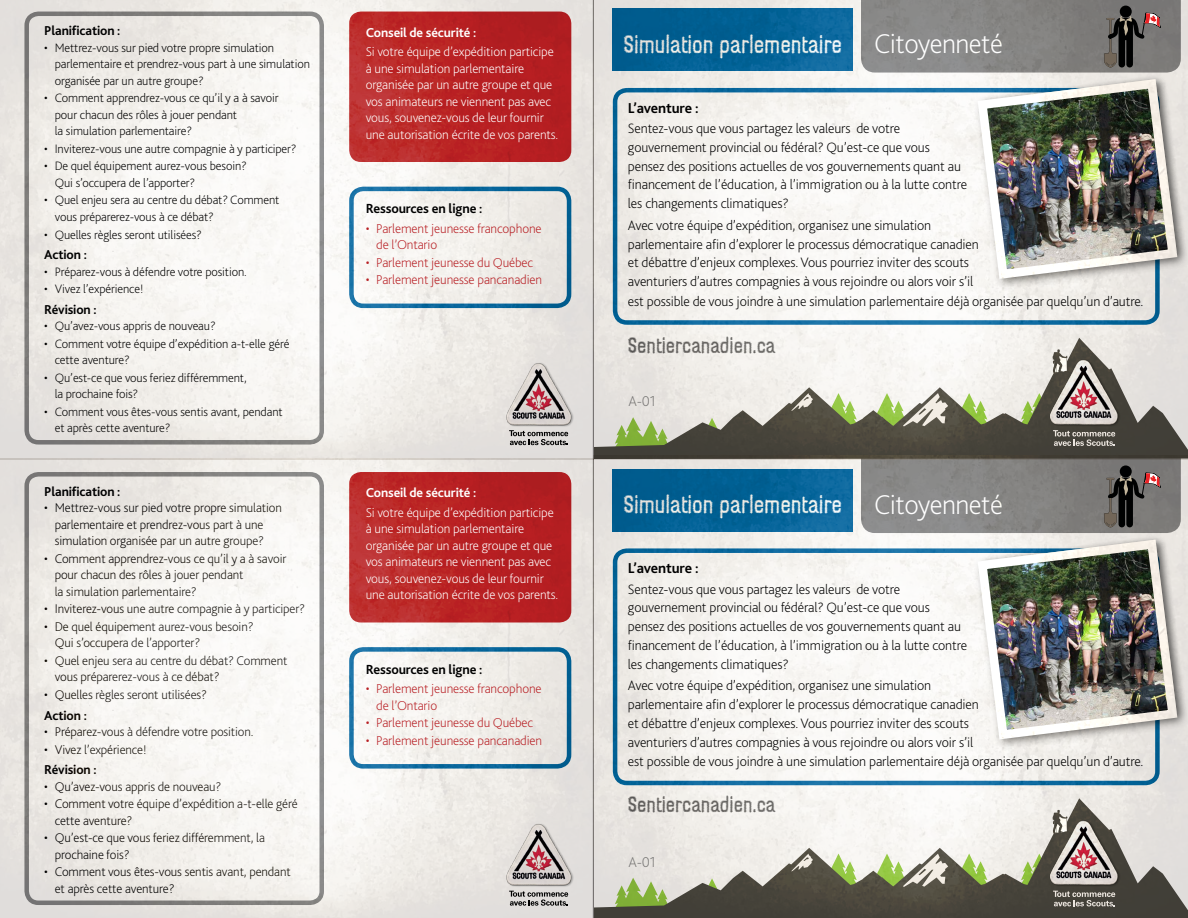
<style>
.page{position:relative;width:1188px;height:918px;background:#fff}
.page>*{position:absolute;margin:0;border:0;box-sizing:border-box;transform-origin:0 0}
.t1{font:200 28.5px "Bliss 2";letter-spacing:-.02em;color:#fff}
.t2{font:25.5px "Conference Call BH Line Two";color:#fff}
.t3{font:22.5px "Conference Call BH Line Two";color:#58595b}
.t4{font:700 15px "Bliss 2";letter-spacing:-.01em;color:#000}
.t5{font:200 15px "Bliss 2";color:#808285}
.t6{font:200 14.25px/18.8px "Bliss 2";letter-spacing:-.01em;color:#000}
.t7{font:700 13.8px "Bliss 2";letter-spacing:-.01em;color:#000}
.t8{font:200 13.5px/16.5px "Bliss 2";letter-spacing:-.01em;color:#fff}
.t9{font:200 13.5px/16.5px "Bliss 2";letter-spacing:-.01em;color:#b82025}
.t10{font:700 13.5px "Bliss 2";letter-spacing:-.01em;color:#000}
.t11{font:700 13.5px "Bliss 2";letter-spacing:-.01em;color:#fff}
.t12{font:200 13.2px/16.5px "Bliss 2";letter-spacing:-.01em;color:#000}
.t13{font:200 12.75px/16.5px "Bliss 2";letter-spacing:-.01em;color:#000}
</style>
<div class="page">
<img style="left:594px;top:460px;width:594px;height:458px">
<img style="left:0;top:460px;width:594px;height:458px">
<img style="left:0;top:0;width:1188px;height:460px">
<div style="left:1120px;top:465px;width:12px;height:12px;background:#000101;border-radius:50%"></div>
<svg style="left:1104px;top:472px;width:56px;height:55px;background:#5d5653"></svg>
<img style="left:861px;top:0;width:320px;height:278px">
<p class="t10" style="left:44px;top:22px;width:78px">Planification :</p>
<p class="t13" style="left:55px;top:39px;width:257px;text-indent:-11px">• Mettrez-vous sur pied votre propre simulation parlementaire et prendrez-vous part à une simulation organisée par un autre groupe?</p>
<p class="t13" style="left:55px;top:89px;width:225px;text-indent:-11px">• Comment apprendrez-vous ce qu’il y a à savoir pour chacun des rôles à jouer pendant<br>la simulation parlementaire?</p>
<p class="t13" style="left:44px;top:140px;width:254px">• Inviterez-vous une autre compagnie à y participer?</p>
<p class="t13" style="left:55px;top:158px;width:194px;text-indent:-11px">• De quel équipement aurez-vous besoin?<br>Qui s’occupera de l’apporter?</p>
<p class="t13" style="left:55px;top:192px;width:226px;text-indent:-11px">• Quel enjeu sera au centre du débat? Comment vous préparerez-vous à ce débat?</p>
<p class="t13" style="left:44px;top:226px;width:159px">• Quelles règles seront utilisées?</p>
<p class="t10" style="left:44px;top:246px;width:44px">Action :</p>
<p class="t13" style="left:44px;top:263px;width:204px">• Préparez-vous à défendre votre position.</p>
<p class="t13" style="left:44px;top:280px;width:101px">• Vivez l’expérience!</p>
<p class="t10" style="left:44px;top:301px;width:54px">Révision :</p>
<p class="t13" style="left:44px;top:317px;width:173px">• Qu’avez-vous appris de nouveau?</p>
<p class="t13" style="left:55px;top:335px;width:236px;text-indent:-11px">• Comment votre équipe d’expédition a-t-elle géré cette aventure?</p>
<p class="t13" style="left:55px;top:369px;width:193px;text-indent:-11px">• Qu’est-ce que vous feriez différemment, la prochaine fois?</p>
<p class="t13" style="left:55px;top:403px;width:229px;text-indent:-11px">• Comment vous êtes-vous sentis avant, pendant et après cette aventure?</p>
<p class="t10" style="left:44px;top:483px;width:78px">Planification :</p>
<p class="t12" style="left:44px;top:499px;width:239px;text-align:center">• Mettrez-vous sur pied votre propre simulation parlementaire et prendrez-vous part à une simulation organisée par un autre groupe?</p>
<p class="t12" style="left:55px;top:550px;width:233px;text-indent:-10px">• Comment apprendrez-vous ce qu’il y a à savoir pour chacun des rôles à jouer pendant<br>la simulation parlementaire?</p>
<p class="t12" style="left:44px;top:600px;width:262px">• Inviterez-vous une autre compagnie à y participer?</p>
<p class="t12" style="left:55px;top:618px;width:200px;text-indent:-10px">• De quel équipement aurez-vous besoin?<br>Qui s’occupera de l’apporter?</p>
<p class="t12" style="left:55px;top:652px;width:234px;text-indent:-10px">• Quel enjeu sera au centre du débat? Comment vous préparerez-vous à ce débat?</p>
<p class="t12" style="left:44px;top:686px;width:164px">• Quelles règles seront utilisées?</p>
<p class="t10" style="left:44px;top:707px;width:44px">Action :</p>
<p class="t12" style="left:44px;top:723px;width:211px">• Préparez-vous à défendre votre position.</p>
<p class="t12" style="left:44px;top:741px;width:104px">• Vivez l’expérience!</p>
<p class="t10" style="left:44px;top:761px;width:54px">Révision :</p>
<p class="t12" style="left:44px;top:778px;width:179px">• Qu’avez-vous appris de nouveau?</p>
<p class="t12" style="left:55px;top:795px;width:244px;text-indent:-10px">• Comment votre équipe d’expédition a-t-elle géré cette aventure?</p>
<p class="t12" style="left:55px;top:829px;width:212px;text-indent:-10px">• Qu’est-ce que vous feriez différemment, la prochaine fois?</p>
<p class="t12" style="left:55px;top:864px;width:238px;text-indent:-10px">• Comment vous êtes-vous sentis avant, pendant et après cette aventure?</p>
<p class="t11" style="left:366px;top:24px;width:112px">Conseil de sécurité :</p>
<p class="t8" style="left:366px;top:43px;width:194px">Si votre équipe d’expédition participe à une simulation parlementaire organisée par un autre groupe et que vos animateurs ne viennent pas avec vous, souvenez-vous de leur fournir une autorisation écrite de vos parents.</p>
<p class="t7" style="left:366px;top:200px;width:118px">Ressources en ligne :</p>
<p class="t9" style="left:376px;top:220px;width:167px;text-indent:-11px">• Parlement jeunesse francophone de l’Ontario</p>
<p class="t9" style="left:366px;top:254px;width:169px">• Parlement jeunesse du Québec</p>
<p class="t9" style="left:366px;top:271px;width:178px">• Parlement jeunesse pancanadien</p>
<p class="t11" style="left:366px;top:484px;width:112px">Conseil de sécurité :</p>
<p class="t8" style="left:366px;top:504px;width:194px">Si votre équipe d’expédition participe à une simulation parlementaire organisée par un autre groupe et que vos animateurs ne viennent pas avec vous, souvenez-vous de leur fournir une autorisation écrite de vos parents.</p>
<p class="t7" style="left:366px;top:660px;width:118px">Ressources en ligne :</p>
<p class="t9" style="left:376px;top:680px;width:167px;text-indent:-11px">• Parlement jeunesse francophone de l’Ontario</p>
<p class="t9" style="left:366px;top:714px;width:169px">• Parlement jeunesse du Québec</p>
<p class="t9" style="left:366px;top:732px;width:178px">• Parlement jeunesse pancanadien</p>
<h2 class="t2" style="left:623px;top:28px;width:220px">Simulation parlementaire</h2>
<h1 class="t1" style="left:874px;top:26px;width:130px">Citoyenneté</h1>
<p class="t4" style="left:628px;top:99px;width:72px">L’aventure :</p>
<p class="t6" style="left:628px;top:119px;width:341px">Sentez-vous que vous partagez les valeurs de votre gouvernement provincial ou fédéral? Qu’est-ce que vous pensez des positions actuelles de vos gouvernements quant au financement de l’éducation, à l’immigration ou à la lutte contre les changements climatiques?</p>
<p class="t6" style="left:628px;top:215px;width:517px">Avec votre équipe d’expédition, organisez une simulation<br>parlementaire afin d’explorer le processus démocratique canadien<br>et débattre d’enjeux complexes. Vous pourriez inviter des scouts<br>aventuriers d’autres compagnies à vous rejoindre ou alors voir s’il<br>est possible de vous joindre à une simulation parlementaire déjà organisée par quelqu’un d’autre.</p>
<h3 class="t3" style="left:628px;top:330px;width:149px">Sentiercanadien.ca</h3>
<p class="t5" style="left:628px;top:392px;width:29px">A-01</p>
<h2 class="t2" style="left:623px;top:488px;width:220px">Simulation parlementaire</h2>
<h1 class="t1" style="left:874px;top:486px;width:130px">Citoyenneté</h1>
<p class="t4" style="left:628px;top:559px;width:72px">L’aventure :</p>
<p class="t6" style="left:628px;top:579px;width:341px">Sentez-vous que vous partagez les valeurs de votre gouvernement provincial ou fédéral? Qu’est-ce que vous pensez des positions actuelles de vos gouvernements quant au financement de l’éducation, à l’immigration ou à la lutte contre les changements climatiques?</p>
<p class="t6" style="left:628px;top:676px;width:517px">Avec votre équipe d’expédition, organisez une simulation<br>parlementaire afin d’explorer le processus démocratique canadien<br>et débattre d’enjeux complexes. Vous pourriez inviter des scouts<br>aventuriers d’autres compagnies à vous rejoindre ou alors voir s’il<br>est possible de vous joindre à une simulation parlementaire déjà organisée par quelqu’un d’autre.</p>
<h3 class="t3" style="left:628px;top:789px;width:149px">Sentiercanadien.ca</h3>
<p class="t5" style="left:628px;top:853px;width:29px">A-01</p>
</div>
